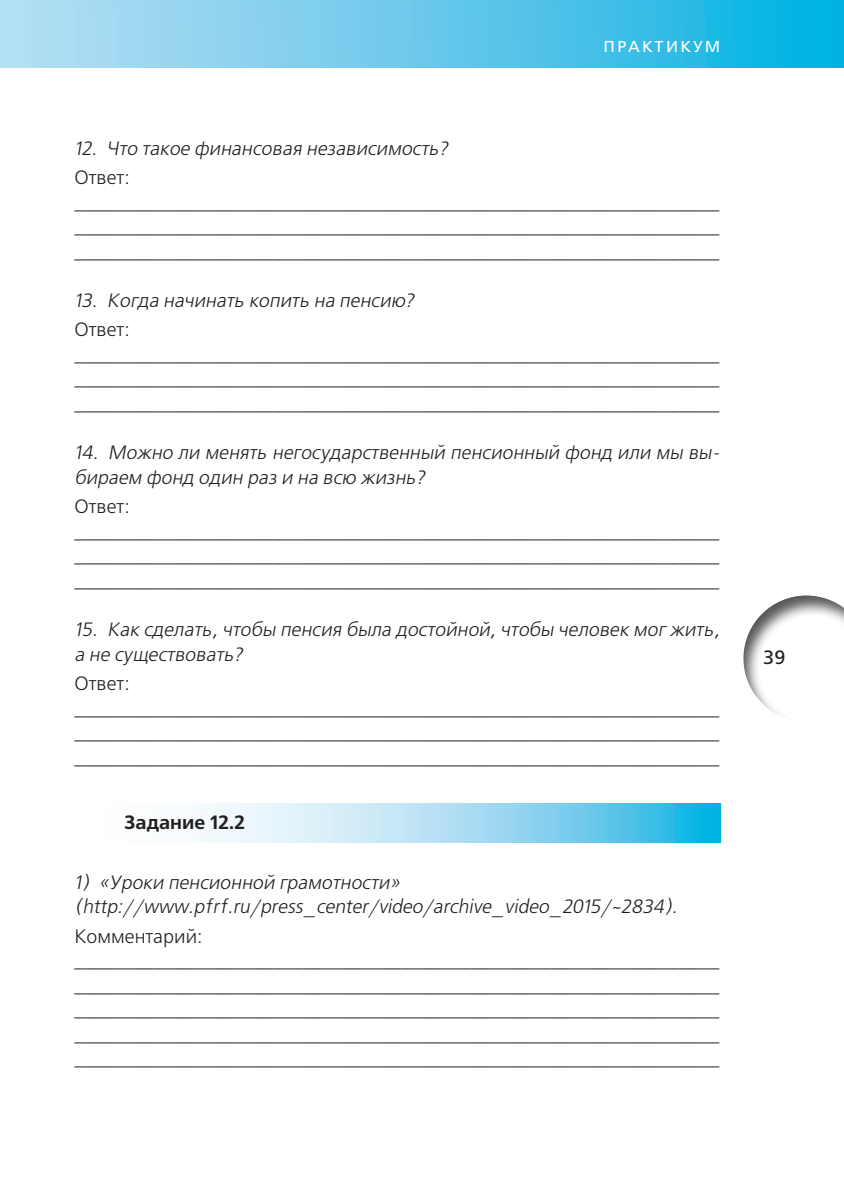
<style>
.page{position:relative;width:844px;height:1191px;background:#fff}
.page>*{position:absolute;margin:0;border:0;box-sizing:border-box;transform-origin:0 0}
.t1{font:19.25px/24.5px "Free Set C San Pin";color:#231f20;text-align:justify}
.t2{font:italic 19.25px/24.5px "Free Set C";color:#231f20}
.t3{font:19.25px "Free Set C";color:#231f20}
.t4{font:700 19.25px "Free Set C";color:#231f20}
.t5{font:15.75px "Free Set C San Pin";letter-spacing:.15em;color:#fff}
</style>
<div class="page">
<div style="left:0;top:0;width:843px;height:68px;background:linear-gradient(to right,#c1dff4,#06b2e2)"></div>
<div style="left:742px;top:595px;width:101px;height:127px;background:#231f20;opacity:.75"></div>
<svg style="left:199px;top:804px;width:521px;height:38px;background:#9cdaf1"></svg>
<p class="t5" style="left:603px;top:38px;width:118px">ПРАКТИКУМ</p>
<p class="t2" style="left:74px;top:137px;width:378px">12. Что такое финансовая независимость?</p>
<p class="t3" style="left:74px;top:167px;width:57px">Ответ:</p>
<p class="t1" style="left:74px;top:190px;width:646px">_________________________________________________________________ _________________________________________________________________ _________________________________________________________________</p>
<p class="t2" style="left:74px;top:289px;width:344px">13. Когда начинать копить на пенсию?</p>
<p class="t3" style="left:74px;top:319px;width:57px">Ответ:</p>
<p class="t1" style="left:74px;top:342px;width:646px">_________________________________________________________________ _________________________________________________________________ _________________________________________________________________</p>
<p class="t2" style="left:74px;top:441px;width:650px">14. Можно ли менять негосударственный пенсионный фонд или мы вы&shy;бираем фонд один раз и на всю жизнь?</p>
<p class="t3" style="left:74px;top:496px;width:57px">Ответ:</p>
<p class="t1" style="left:74px;top:519px;width:646px">_________________________________________________________________ _________________________________________________________________ _________________________________________________________________</p>
<p class="t2" style="left:74px;top:618px;width:650px">15. Как сделать, чтобы пенсия была достойной, чтобы человек мог жить, а не существовать?</p>
<p class="t3" style="left:74px;top:673px;width:57px">Ответ:</p>
<p class="t1" style="left:74px;top:696px;width:646px">_________________________________________________________________ _________________________________________________________________ _________________________________________________________________</p>
<p class="t4" style="left:124px;top:811px;width:123px">Задание 12.2</p>
<p class="t2" style="left:74px;top:870px;width:608px">1) «Уроки пенсионной грамотности» (http://www.pfrf.ru/press_center/video/archive_video_2015/~2834).</p>
<p class="t3" style="left:74px;top:925px;width:129px">Комментарий:</p>
<p class="t1" style="left:74px;top:948px;width:646px">_________________________________________________________________ _________________________________________________________________ _________________________________________________________________ _________________________________________________________________ _________________________________________________________________</p>
<p class="t1" style="left:763px;top:645px;width:24px">39</p>
</div>
